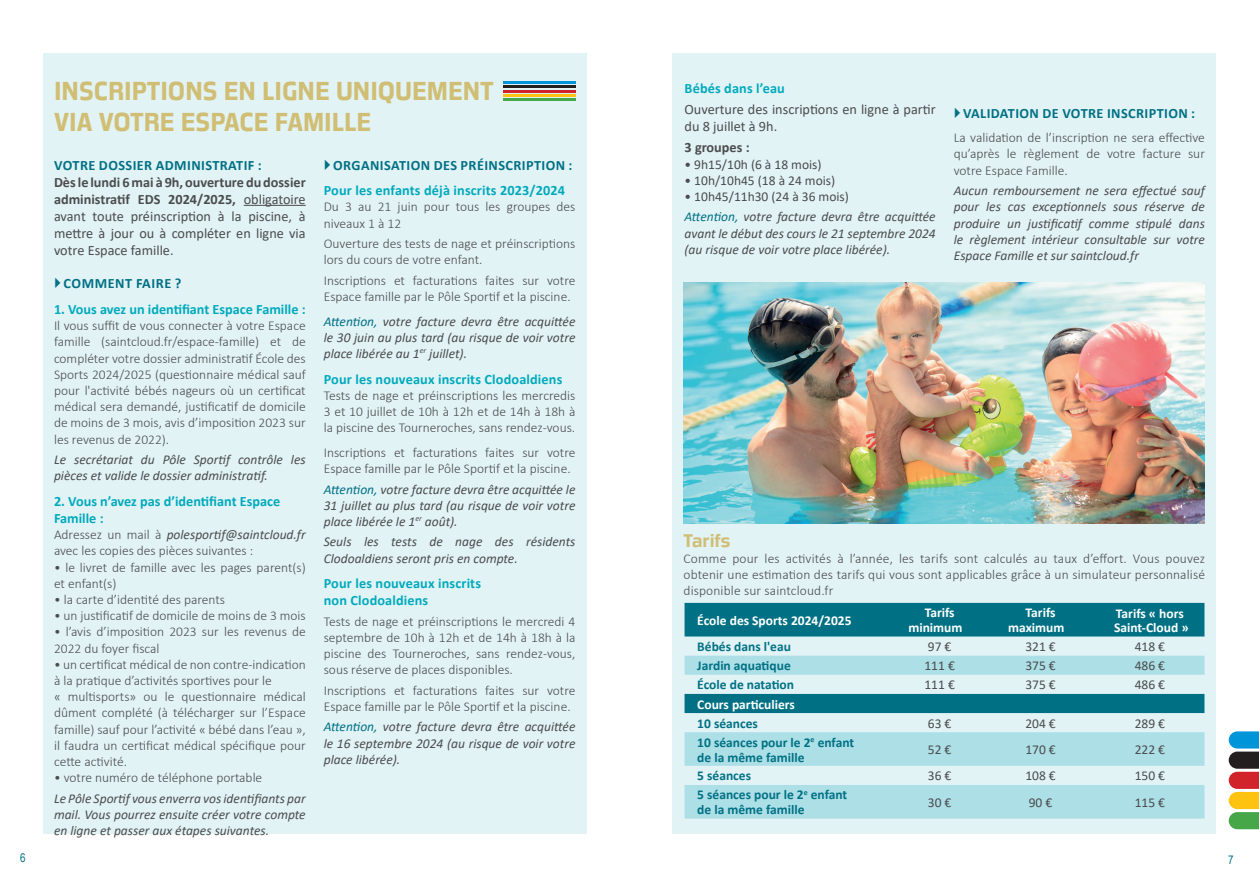
<style>
.page{position:relative;width:1259px;height:893px;background:#fff}
.page>*{position:absolute;margin:0;border:0;box-sizing:border-box;transform-origin:0 0}
.titre{font:700 25.5px/30.6px "Great Escape Rg";color:#d0be74}
.sous_titre{font:700 18px "Great Escape Rg";color:#d0be74}
.t1{font:14.25px/17.1px "Calibri";color:#4b4c4d;text-align:justify}
.t2{font:700 14.25px/17.1px "Calibri";letter-spacing:.01em;color:#00aabc}
.t3{font:700 14.25px "Calibri";letter-spacing:.03em;color:#007184}
.t4{font:700 14.25px "Calibri";color:#4b4c4d}
.t5{font:300 13.5px/16.2px "Calibri";color:#4b4c4d}
.t6{font:italic 13.5px/16.2px "Calibri";color:#4b4c4d;text-align:justify}
.t7{font:13.5px "Calibri";color:#4b4c4d}
.t8{font:700 13.5px "Calibri";color:#007184}
.t9{font:700 13.5px/15px "Calibri";color:#fff}
.t10{font:12px "Arial Narrow";color:#007184}
.s1{font-weight:700}
.s2{font-weight:400;font-style:italic}
.s3{color:#007184}
</style>
<div class="page">
<div style="left:672px;top:53px;width:544px;height:780px;background:#e2f3f6"></div>
<div style="left:44px;top:53px;width:543px;height:780px;background:#e2f3f6"></div>
<hr style="left:244px;top:205px;width:62px;height:1px;background:#4b4c4d">
<svg style="left:684px;top:603px;width:520px;height:53px;fill:#007184"></svg>
<svg style="left:684px;top:656px;width:520px;height:163px;fill:#addfe7"></svg>
<img style="left:683px;top:283px;width:522px;height:241px">
<svg style="left:1228px;top:731px;width:31px;height:98px"></svg>
<hr style="left:503px;top:86px;width:72px;height:2px;background:#231f20">
<hr style="left:503px;top:82px;width:72px;height:2px;background:#0095d9">
<hr style="left:503px;top:90px;width:72px;height:2px;background:#d1232a">
<hr style="left:503px;top:94px;width:72px;height:2px;background:#fec210">
<hr style="left:503px;top:98px;width:72px;height:2px;background:#45a748">
<p class="titre" style="left:54px;top:76px;width:441px">INSCRIPTIONS EN LIGNE UNIQUEMENT<br>VIA VOTRE ESPACE FAMILLE</p>
<p class="t3" style="left:54px;top:155px;width:209px">VOTRE DOSSIER ADMINISTRATIF :</p>
<p class="t1" style="left:54px;top:173px;width:253px"><span class="s1">Dès le lundi 6 mai à 9h, ouverture du dossier administratif EDS 2024/2025,</span> obligatoire avant toute préinscription à la piscine, à mettre à jour ou à compléter en ligne via votre Espace famille.</p>
<p class="t3" style="left:63px;top:274px;width:119px">COMMENT FAIRE ?</p>
<p class="t2" style="left:54px;top:300px;width:253px">1. Vous avez un identifiant Espace Famille :</p>
<p class="t5" style="left:54px;top:317px;width:253px;text-align:justify">Il vous suffit de vous connecter à votre Espace famille (saintcloud.fr/espace-famille) et de compléter votre dossier administratif École des Sports 2024/2025 (questionnaire médical sauf pour l'activité bébés nageurs où un certificat médical sera demandé, justificatif de domicile de moins de 3 mois, avis d’imposition 2023 sur les revenus de 2022).</p>
<p class="t6" style="left:54px;top:451px;width:253px">Le secrétariat du Pôle Sportif contrôle les pièces et valide le dossier administratif.</p>
<p class="t2" style="left:54px;top:492px;width:228px">2. Vous n’avez pas d’identifiant Espace<br>Famille :</p>
<p class="t5" style="left:54px;top:526px;width:253px">Adressez un mail à <span class="s2">polesportif@saintcloud.fr </span>avec les copies des pièces suivantes :</p>
<p class="t5" style="left:54px;top:559px;width:253px">• le livret de famille avec les pages parent(s) et enfant(s)</p>
<p class="t5" style="left:54px;top:591px;width:173px">• la carte d’identité des parents</p>
<p class="t5" style="left:54px;top:607px;width:253px">• un justificatif de domicile de moins de 3 mois</p>
<p class="t5" style="left:54px;top:624px;width:253px">• l’avis d’imposition 2023 sur les revenus de<br>2022 du foyer fiscal</p>
<p class="t5" style="left:54px;top:656px;width:253px">• un certificat médical de non contre-indication à la pratique d’activités sportives pour le</p>
<p class="t5" style="left:54px;top:688px;width:253px;text-align:justify">« multisports» ou le questionnaire médical dûment complété (à télécharger sur l’Espace famille) sauf pour l’activité « bébé dans l’eau », il faudra un certificat médical spécifique pour cette activité.</p>
<p class="t5" style="left:54px;top:769px;width:210px">• votre numéro de téléphone portable</p>
<p class="t6" style="left:54px;top:789px;width:253px">Le Pôle Sportif vous enverra vos identifiants par mail. Vous pourrez ensuite créer votre compte en ligne et passer aux étapes suivantes.</p>
<p class="t3" style="left:333px;top:155px;width:241px">ORGANISATION DES PRÉINSCRIPTION :</p>
<p class="t2" style="left:324px;top:182px;width:243px">Pour les enfants déjà inscrits 2023/2024</p>
<p class="t5" style="left:324px;top:199px;width:253px">Du 3 au 21 juin pour tous les groupes des niveaux 1 à 12</p>
<p class="t5" style="left:324px;top:235px;width:253px">Ouverture des tests de nage et préinscriptions lors du cours de votre enfant.</p>
<p class="t5" style="left:324px;top:272px;width:253px">Inscriptions et facturations faites sur votre<br>Espace famille par le Pôle Sportif et la piscine.</p>
<p class="t6" style="left:324px;top:312px;width:253px"><span class="s3">Attention,</span> votre facture devra être acquittée le 30 juin au plus tard (au risque de voir votre place libérée au 1<sup>er</sup> juillet).</p>
<p class="t2" style="left:324px;top:370px;width:240px">Pour les nouveaux inscrits Clodoaldiens</p>
<p class="t5" style="left:324px;top:387px;width:253px;text-align:justify">Tests de nage et préinscriptions les mercredis 3 et 10 juillet de 10h à 12h et de 14h à 18h à la piscine des Tourneroches, sans rendez-vous.</p>
<p class="t5" style="left:324px;top:444px;width:253px">Inscriptions et facturations faites sur votre<br>Espace famille par le Pôle Sportif et la piscine.</p>
<p class="t6" style="left:324px;top:480px;width:253px"><span class="s3">Attention,</span> votre facture devra être acquittée le 31 juillet au plus tard (au risque de voir votre place libérée le 1<sup>er</sup> août).</p>
<p class="t6" style="left:324px;top:533px;width:253px">Seuls les tests de nage des résidents<br>Clodoaldiens seront pris en compte.</p>
<p class="t2" style="left:324px;top:575px;width:159px">Pour les nouveaux inscrits</p>
<p class="t2" style="left:324px;top:592px;width:106px">non Clodoaldiens</p>
<p class="t5" style="left:324px;top:613px;width:253px;text-align:justify">Tests de nage et préinscriptions le mercredi 4 septembre de 10h à 12h et de 14h à 18h à la piscine des Tourneroches, sans rendez-vous, sous réserve de places disponibles.</p>
<p class="t5" style="left:324px;top:682px;width:253px">Inscriptions et facturations faites sur votre<br>Espace famille par le Pôle Sportif et la piscine.</p>
<p class="t6" style="left:324px;top:718px;width:253px"><span class="s3">Attention,</span> votre facture devra être acquittée le 16 septembre 2024 (au risque de voir votre place libérée).</p>
<p class="t2" style="left:684px;top:79px;width:102px">Bébés dans l’eau</p>
<p class="t1" style="left:684px;top:100px;width:253px">Ouverture des inscriptions en ligne à partir du 8 juillet à 9h.</p>
<p class="t4" style="left:684px;top:138px;width:67px">3 groupes :</p>
<p class="t7" style="left:684px;top:155px;width:139px">• 9h15/10h (6 à 18 mois)</p>
<p class="t7" style="left:684px;top:171px;width:152px">• 10h/10h45 (18 à 24 mois)</p>
<p class="t7" style="left:684px;top:187px;width:166px">• 10h45/11h30 (24 à 36 mois)</p>
<p class="t6" style="left:684px;top:208px;width:253px"><span class="s3">Attention,</span> votre facture devra être acquittée avant le début des cours le 21 septembre 2024 (au risque de voir votre place libérée).</p>
<p class="t3" style="left:963px;top:103px;width:233px">VALIDATION DE VOTRE INSCRIPTION :</p>
<p class="t5" style="left:953px;top:130px;width:253px;text-align:justify">La validation de l’inscription ne sera effective qu’après le règlement de votre facture sur votre Espace Famille.</p>
<p class="t6" style="left:953px;top:182px;width:253px">Aucun remboursement ne sera effectué sauf pour les cas exceptionnels sous réserve de produire un justificatif comme stipulé dans le règlement intérieur consultable sur votre Espace Famille et sur saintcloud.fr</p>
<p class="sous_titre" style="left:683px;top:529px;width:48px">Tarifs</p>
<p class="t5" style="left:683px;top:550px;width:523px;text-align:justify">Comme pour les activités à l’année, les tarifs sont calculés au taux d’effort. Vous pouvez obtenir une estimation des tarifs qui vous sont applicables grâce à un simulateur personnalisé disponible sur saintcloud.fr</p>
<p class="t9" style="left:697px;top:613px;width:156px">École des Sports 2024/2025</p>
<p class="t9" style="left:908px;top:605px;width:56px;text-indent:16px">Tarifs minimum</p>
<p class="t9" style="left:1008px;top:605px;width:58px;text-indent:17px">Tarifs maximum</p>
<p class="t9" style="left:1116px;top:606px;width:69px">Tarifs « hors</p>
<p class="t9" style="left:1114px;top:619px;width:76px">Saint-Cloud »</p>
<p class="t8" style="left:697px;top:637px;width:95px">Bébés dans l'eau</p>
<p class="t7" style="left:928px;top:637px;width:25px">97 €</p>
<p class="t7" style="left:1025px;top:637px;width:32px">321 €</p>
<p class="t7" style="left:1134px;top:637px;width:32px">418 €</p>
<p class="t8" style="left:697px;top:656px;width:95px">Jardin aquatique</p>
<p class="t7" style="left:924px;top:656px;width:32px">111 €</p>
<p class="t7" style="left:1025px;top:656px;width:32px">375 €</p>
<p class="t7" style="left:1134px;top:656px;width:32px">486 €</p>
<p class="t8" style="left:697px;top:675px;width:98px">École de natation</p>
<p class="t7" style="left:924px;top:676px;width:32px">111 €</p>
<p class="t7" style="left:1025px;top:676px;width:32px">375 €</p>
<p class="t7" style="left:1134px;top:676px;width:32px">486 €</p>
<p class="t9" style="left:697px;top:696px;width:99px">Cours particuliers</p>
<p class="t8" style="left:697px;top:714px;width:62px">10 séances</p>
<p class="t7" style="left:928px;top:714px;width:25px">63 €</p>
<p class="t7" style="left:1025px;top:714px;width:32px">204 €</p>
<p class="t7" style="left:1134px;top:714px;width:32px">289 €</p>
<p class="t8" style="left:697px;top:732px;width:158px">10 séances pour le 2<sup>e</sup> enfant</p>
<p class="t8" style="left:697px;top:747px;width:109px">de la même famille</p>
<p class="t7" style="left:928px;top:740px;width:25px">52 €</p>
<p class="t7" style="left:1025px;top:740px;width:32px">170 €</p>
<p class="t7" style="left:1134px;top:740px;width:32px">222 €</p>
<p class="t8" style="left:697px;top:766px;width:55px">5 séances</p>
<p class="t7" style="left:928px;top:767px;width:25px">36 €</p>
<p class="t7" style="left:1025px;top:767px;width:32px">108 €</p>
<p class="t7" style="left:1134px;top:767px;width:32px">150 €</p>
<p class="t8" style="left:697px;top:785px;width:151px">5 séances pour le 2<sup>e</sup> enfant</p>
<p class="t8" style="left:697px;top:800px;width:109px">de la même famille</p>
<p class="t7" style="left:928px;top:793px;width:25px">30 €</p>
<p class="t7" style="left:1028px;top:793px;width:25px">90 €</p>
<p class="t7" style="left:1134px;top:793px;width:32px">115 €</p>
<p class="t10" style="left:20px;top:849px;width:7px">6</p>
<p class="t10" style="left:1228px;top:851px;width:7px">7</p>
</div>
